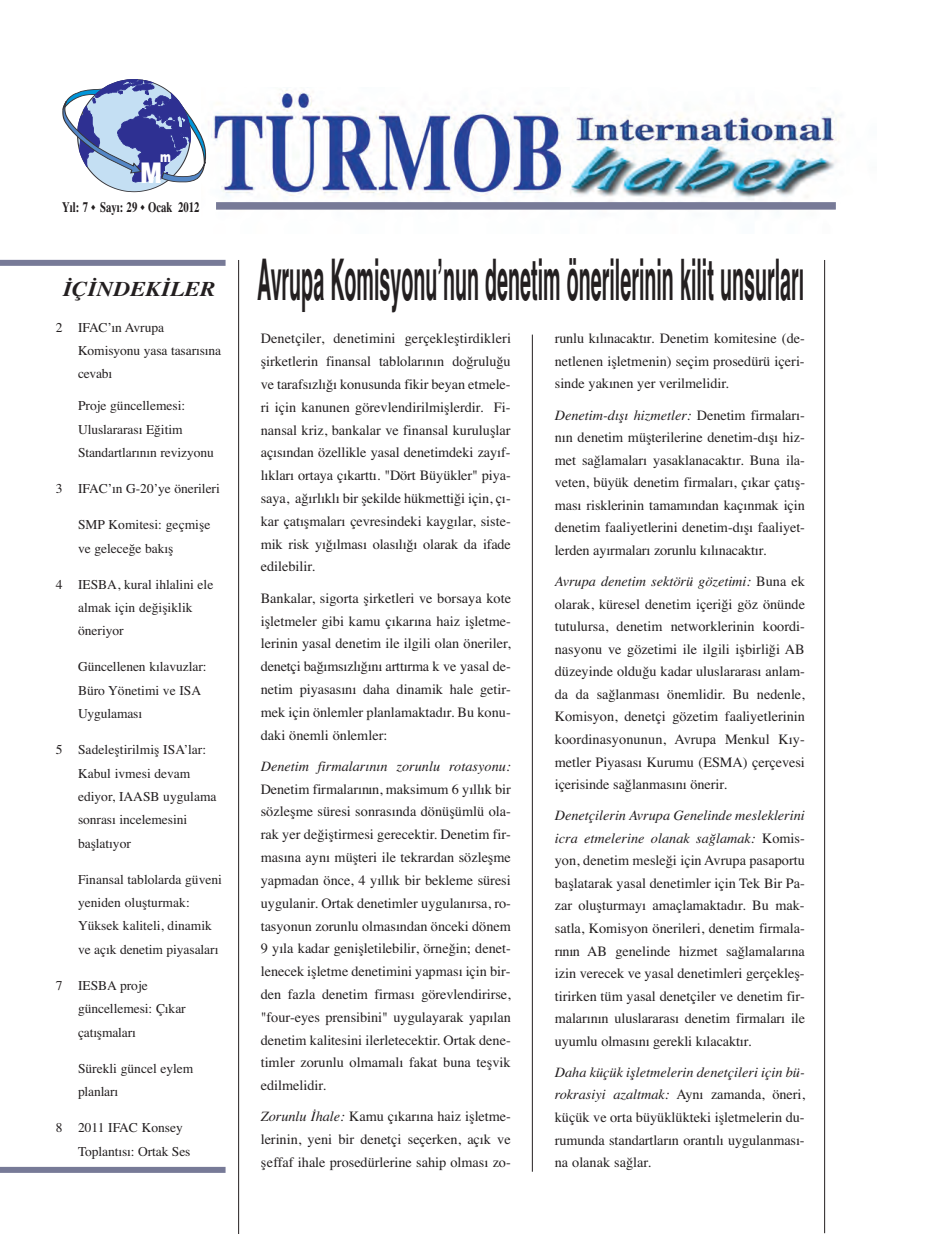
<style>
.page{position:relative;width:936px;height:1234px;background:#fff}
.page>*{position:absolute;margin:0;border:0;box-sizing:border-box;transform-origin:0 0}
.t1{font:700 57.45px "Helvetica TU";color:#231f20;scale:.34 1}
.t2{font:900 28.65px "Helvetica Neue";color:#fff;scale:.79 1}
.t3{font:italic 700 21px "Times TU";color:#231f20;scale:1.11 1}
.t4{font:900 14.85px "Helvetica Neue";color:#fff;scale:.76 1}
.t5{font:700 14.4px "Times TU";letter-spacing:.005em;color:#231f20;scale:.74 1}
.t6{font:14.25px/22.8px "Times TU";letter-spacing:-.005em;color:#231f20;text-align:justify}
.t7{font:italic 14.25px "Times TU";color:#231f20}
.t8{font:13.5px/23.4px "Times TU";color:#231f20}
.s1{font-style:italic}
</style>
<div class="page">
<hr style="left:532px;top:334px;width:1px;height:837px;background:#231f20">
<img style="left:206px;top:89px;width:633px;height:121px">
<hr style="left:238px;top:260px;width:1px;height:973px;background:#231f20">
<hr style="left:824px;top:260px;width:1px;height:972px;background:#231f20">
<div style="left:216px;top:202px;width:619px;height:7px;background:#777a97"></div>
<svg style="left:827px;top:199px;width:12px;height:11px"></svg>
<svg style="left:63px;top:79px;width:143px;height:113px"></svg>
<div style="left:0;top:260px;width:225px;height:6px;background:#777a97"></div>
<div style="left:0;top:1166px;width:225px;height:6px;background:#777a97"></div>
<p class="t4" style="left:160px;top:151px;width:16px">m</p>
<h2 class="t2" style="left:140px;top:162px;width:29px">M</h2>
<p class="t5" style="left:62px;top:198px;width:187px">Yıl: 7 ◆ Sayı: 29 ◆ Ocak 2012</p>
<h3 class="t3" style="left:63px;top:276px;width:139px">İÇİNDEKİLER</h3>
<p class="t8" style="left:78px;top:315px;width:145px;text-indent:-22px">2 IFAC’ın Avrupa<br>Komisyonu yasa tasarısına cevabı</p>
<p class="t8" style="left:78px;top:394px;width:137px">Proje güncellemesi:<br>Uluslararası Eğitim<br>Standartlarının revizyonu</p>
<p class="t8" style="left:56px;top:476px;width:165px">3 IFAC’ın G-20’ye önerileri</p>
<p class="t8" style="left:78px;top:512px;width:134px">SMP Komitesi: geçmişe ve geleceğe bakış</p>
<p class="t8" style="left:78px;top:572px;width:137px;text-indent:-22px">4 IESBA, kural ihlalini ele almak için değişiklik öneriyor</p>
<p class="t8" style="left:78px;top:655px;width:130px">Güncellenen kılavuzlar:<br>Büro Yönetimi ve ISA<br>Uygulaması</p>
<p class="t8" style="left:78px;top:737px;width:140px;text-indent:-22px">5 Sadeleştirilmiş ISA’lar:<br>Kabul ivmesi devam ediyor, IAASB uygulama sonrası incelemesini başlatıyor</p>
<p class="t8" style="left:78px;top:867px;width:145px">Finansal tablolarda güveni yeniden oluşturmak:<br>Yüksek kaliteli, dinamik ve açık denetim piyasaları</p>
<p class="t8" style="left:78px;top:973px;width:109px;text-indent:-22px">7 IESBA proje güncellemesi: Çıkar çatışmaları</p>
<p class="t8" style="left:78px;top:1056px;width:117px">Sürekli güncel eylem planları</p>
<p class="t8" style="left:78px;top:1115px;width:114px;text-indent:-22px">8 2011 IFAC Konsey<br>Toplantısı: Ortak Ses</p>
<h1 class="t1" style="left:257px;top:247px;width:1610px">Avrupa Komisyonu’nun denetim önerilerinin kilit unsurları</h1>
<p class="t6" style="left:261px;top:327px;width:252px">Denetçiler, denetimini gerçekleştirdikleri şirketlerin finansal tablolarının doğruluğu ve tarafsızlığı konusunda fikir beyan etmele&shy;ri için kanunen görevlendirilmişlerdir. Fi&shy;nansal kriz, bankalar ve finansal kuruluşlar açısından özellikle yasal denetimdeki zayıf&shy;lıkları ortaya çıkarttı. "Dört Büyükler" piya&shy;saya, ağırlıklı bir şekilde hükmettiği için, çı&shy;kar çatışmaları çevresindeki kaygılar, siste&shy;mik risk yığılması olasılığı olarak da ifade edilebilir.</p>
<p class="t6" style="left:261px;top:586px;width:252px">Bankalar, sigorta şirketleri ve borsaya kote işletmeler gibi kamu çıkarına haiz işletme&shy;lerinin yasal denetim ile ilgili olan öneriler, denetçi bağımsızlığını arttırma k ve yasal de&shy;netim piyasasını daha dinamik hale getir&shy;mek için önlemler planlamaktadır. Bu konu&shy;daki önemli önlemler:</p>
<p class="t7" style="left:261px;top:757px;width:251px">Denetim firmalarının zorunlu rotasyonu:</p>
<p class="t6" style="left:261px;top:777px;width:252px">Denetim firmalarının, maksimum 6 yıllık bir sözleşme süresi sonrasında dönüşümlü ola&shy;rak yer değiştirmesi gerecektir. Denetim fir&shy;masına aynı müşteri ile tekrardan sözleşme yapmadan önce, 4 yıllık bir bekleme süresi uygulanir. Ortak denetimler uygulanırsa, ro&shy;tasyonun zorunlu olmasından önceki dönem 9 yıla kadar genişletilebilir, örneğin; denet&shy;lenecek işletme denetimini yapması için bir&shy;den fazla denetim firması görevlendirirse, "four-eyes prensibini" uygulayarak yapılan denetim kalitesini ilerletecektir. Ortak dene&shy;timler zorunlu olmamalı fakat buna teşvik edilmelidir.</p>
<p class="t6" style="left:261px;top:1104px;width:251px"><span class="s1">Zorunlu İhale:</span> Kamu çıkarına haiz işletme&shy;lerinin, yeni bir denetçi seçerken, açık ve şeffaf ihale prosedürlerine sahip olması zo-</p>
<p class="t6" style="left:555px;top:327px;width:251px">runlu kılınacaktır. Denetim komitesine (de&shy;netlenen işletmenin) seçim prosedürü içeri&shy;sinde yakınen yer verilmelidir.</p>
<p class="t6" style="left:554px;top:403px;width:252px"><span class="s1">Denetim-dışı hizmetler:</span> Denetim firmaları&shy;nın denetim müşterilerine denetim-dışı hiz&shy;met sağlamaları yasaklanacaktır. Buna ila&shy;veten, büyük denetim firmaları, çıkar çatış&shy;ması risklerinin tamamından kaçınmak için denetim faaliyetlerini denetim-dışı faaliyet&shy;lerden ayırmaları zorunlu kılınacaktır.</p>
<p class="t6" style="left:554px;top:569px;width:252px"><span class="s1">Avrupa denetim sektörü gözetimi:</span> Buna ek olarak, küresel denetim içeriği göz önünde tutulursa, denetim networklerinin koordi&shy;nasyonu ve gözetimi ile ilgili işbirliği AB düzeyinde olduğu kadar uluslararası anlam&shy;da da sağlanması önemlidir. Bu nedenle, Komisyon, denetçi gözetim faaliyetlerinin koordinasyonunun, Avrupa Menkul Kıy&shy;metler Piyasası Kurumu (ESMA) çerçevesi içerisinde sağlanmasını önerir.</p>
<p class="t6" style="left:554px;top:803px;width:252px"><span class="s1">Denetçilerin Avrupa Genelinde mesleklerini icra etmelerine olanak sağlamak:</span> Komis&shy;yon, denetim mesleği için Avrupa pasaportu başlatarak yasal denetimler için Tek Bir Pa&shy;zar oluşturmayı amaçlamaktadır. Bu mak&shy;satla, Komisyon önerileri, denetim firmala&shy;rının AB genelinde hizmet sağlamalarına izin verecek ve yasal denetimleri gerçekleş&shy;tirirken tüm yasal denetçiler ve denetim fir&shy;malarının uluslararası denetim firmaları ile uyumlu olmasını gerekli kılacaktır.</p>
<p class="t6" style="left:554px;top:1060px;width:251px"><span class="s1">Daha küçük işletmelerin denetçileri için bü&shy;rokrasiyi azaltmak:</span> Aynı zamanda, öneri, küçük ve orta büyüklükteki işletmelerin du&shy;rumunda standartların orantılı uygulanması&shy;na olanak sağlar.</p>
</div>
